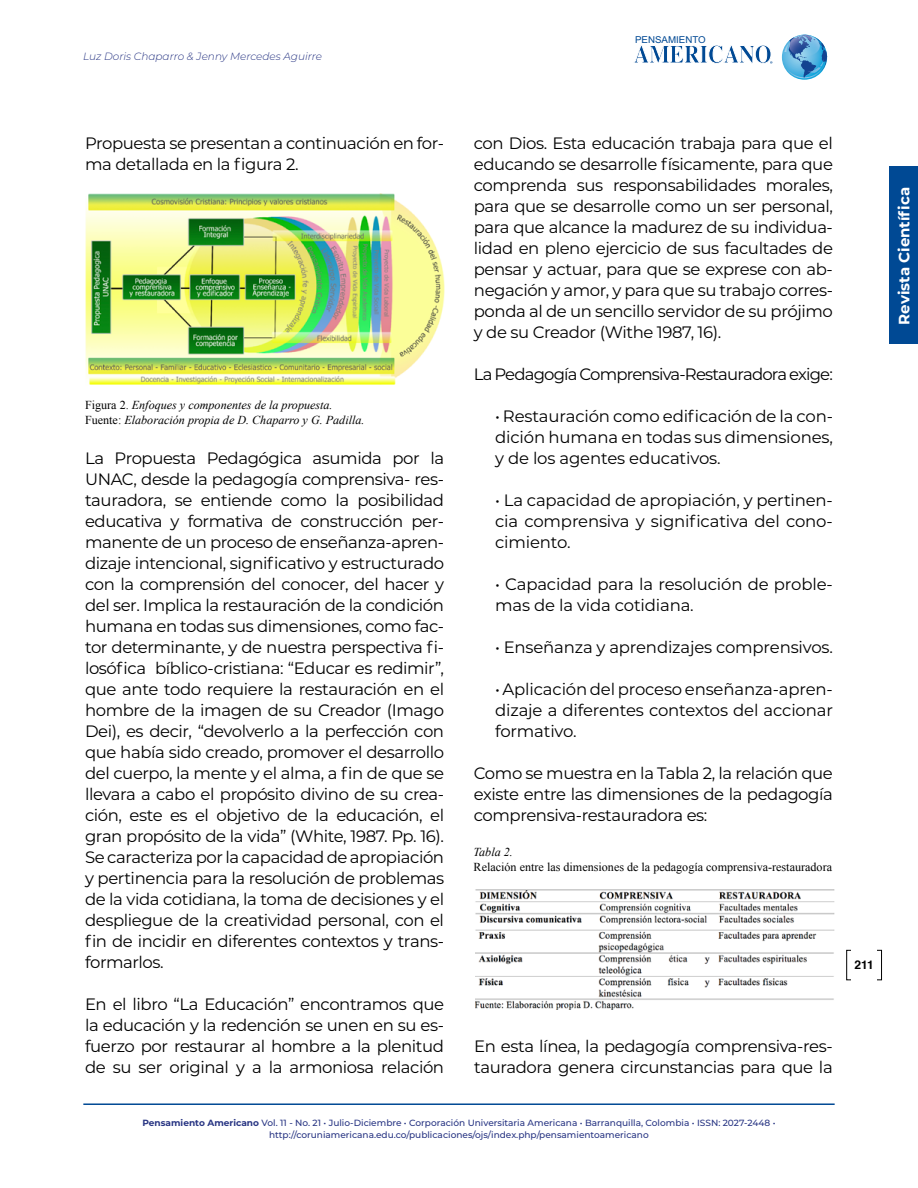
<style>
.page{position:relative;width:918px;height:1188px;background:#fff}
.page>*{position:absolute;margin:0;border:0;box-sizing:border-box;transform-origin:0 0}
.t1{font:16.5px/21px "Montserrat";letter-spacing:-.025em;color:#000;text-align:justify}
.t2{font:16.5px "Montserrat";letter-spacing:-.05em;color:#000}
.t3{font:700 15px "Montserrat";color:#fff}
.t4{font:italic 12.15px/15.1px "Times New Roman";color:#000}
.t5{font:12.15px "Times New Roman";color:#000}
.t6{font:700 12px "Helvetica";color:#000}
.t7{font:italic 300 10.5px "Montserrat";color:#283583}
.t8{font:9.45px "Arial";color:#004994}
.t9{font:500 9px/12px "Montserrat";color:#283583;text-align:center}
.s1{font-style:normal}
.s2{font-weight:700}
</style>
<div class="page">
<div style="left:846px;top:950px;width:36px;height:30px;border:1px solid #000"></div>
<div style="left:851px;top:949px;width:26px;height:32px;background:#fff"></div>
<svg style="left:782px;top:35px;width:45px;height:45px"></svg>
<svg style="left:634px;top:45px;width:138px;height:19px"></svg>
<hr style="left:83px;top:1103px;width:752px;height:2px;background:#004994">
<div style="left:890px;top:167px;width:28px;height:177px;background:#004994"></div>
<img style="left:85px;top:193px;width:360px;height:192px">
<img style="left:475px;top:889px;width:360px;height:42px">
<img style="left:475px;top:931px;width:359px;height:79px">
<p class="t7" style="left:83px;top:49px;width:241px">Luz Doris Chaparro &amp; Jenny Mercedes Aguirre</p>
<p class="t8" style="left:635px;top:34px;width:72px">PENSAMIENTO</p>
<p class="t1" style="left:85px;top:132px;width:361px">Propuesta se presentan a continuación en for&shy;ma detallada en la figura 2.</p>
<p class="t4" style="left:85px;top:397px;width:281px"><span class="s1">Figura 2.</span> Enfoques y componentes de la propuesta.<br><span class="s1">Fuente:</span> Elaboración propia de D. Chaparro y G. Padilla.</p>
<p class="t1" style="left:85px;top:447px;width:361px">La Propuesta Pedagógica asumida por la UNAC, desde la pedagogía comprensiva- res&shy;tauradora, se entiende como la posibilidad educativa y formativa de construcción per&shy;manente de un proceso de enseñanza-apren&shy;dizaje intencional, significativo y estructurado con la comprensión del conocer, del hacer y del ser. Implica la restauración de la condición humana en todas sus dimensiones, como fac&shy;tor determinante, y de nuestra perspectiva fi&shy;losófica bíblico-cristiana: “Educar es redimir”, que ante todo requiere la restauración en el hombre de la imagen de su Creador (Imago Dei), es decir, “devolverlo a la perfección con que había sido creado, promover el desarrollo del cuerpo, la mente y el alma, a fin de que se llevara a cabo el propósito divino de su crea&shy;ción, este es el objetivo de la educación, el gran propósito de la vida” (White, 1987. Pp. 16).<br>Se caracteriza por la capacidad de apropiación y pertinencia para la resolución de problemas de la vida cotidiana, la toma de decisiones y el despliegue de la creatividad personal, con el fin de incidir en diferentes contextos y trans&shy;formarlos.</p>
<p class="t1" style="left:85px;top:993px;width:361px">En el libro “La Educación” encontramos que la educación y la redención se unen en su es&shy;fuerzo por restaurar al hombre a la plenitud de su ser original y a la armoniosa relación</p>
<p class="t1" style="left:474px;top:132px;width:361px">con Dios. Esta educación trabaja para que el educando se desarrolle físicamente, para que comprenda sus responsabilidades morales, para que se desarrolle como un ser personal, para que alcance la madurez de su individua&shy;lidad en pleno ejercicio de sus facultades de pensar y actuar, para que se exprese con ab&shy;negación y amor, y para que su trabajo corres&shy;ponda al de un sencillo servidor de su prójimo y de su Creador (Withe 1987, 16).</p>
<p class="t2" style="left:474px;top:363px;width:361px">La Pedagogía Comprensiva-Restauradora exige:</p>
<p class="t1" style="left:495px;top:405px;width:339px">• Restauración como edificación de la con&shy;dición humana en todas sus dimensiones, y de los agentes educativos.</p>
<p class="t1" style="left:495px;top:489px;width:339px">• La capacidad de apropiación, y pertinen&shy;cia comprensiva y significativa del cono&shy;cimiento.</p>
<p class="t1" style="left:495px;top:573px;width:339px">• Capacidad para la resolución de proble&shy;mas de la vida cotidiana.</p>
<p class="t1" style="left:495px;top:636px;width:339px">• Enseñanza y aprendizajes comprensivos.</p>
<p class="t1" style="left:495px;top:678px;width:339px">• Aplicación del proceso enseñanza-apren&shy;dizaje a diferentes contextos del accionar formativo.</p>
<p class="t1" style="left:474px;top:762px;width:361px">Como se muestra en la Tabla 2, la relación que existe entre las dimensiones de la pedagogía comprensiva-restauradora es:</p>
<p class="t4" style="left:474px;top:844px;width:41px">Tabla 2.</p>
<p class="t5" style="left:474px;top:859px;width:360px">Relación entre las dimensiones de la pedagogía comprensiva-restauradora</p>
<p class="t1" style="left:474px;top:1035px;width:360px">En esta línea, la pedagogía comprensiva-res&shy;tauradora genera circunstancias para que la</p>
<p class="t9" style="left:142px;top:1116px;width:635px"><span class="s2">Pensamiento Americano</span> Vol. 11 - No. 21 • Julio-Diciembre • Corporación Universitaria Americana • Barranquilla, Colombia • ISSN: 2027-2448 • http://coruniamericana.edu.co/publicaciones/ojs/index.php/pensamientoamericano</p>
<p class="t6" style="left:854px;top:955px;width:21px">211</p>
<p class="t3" style="left:893px;top:325px;width:139px;rotate:-90deg">Revista Científica</p>
</div>
